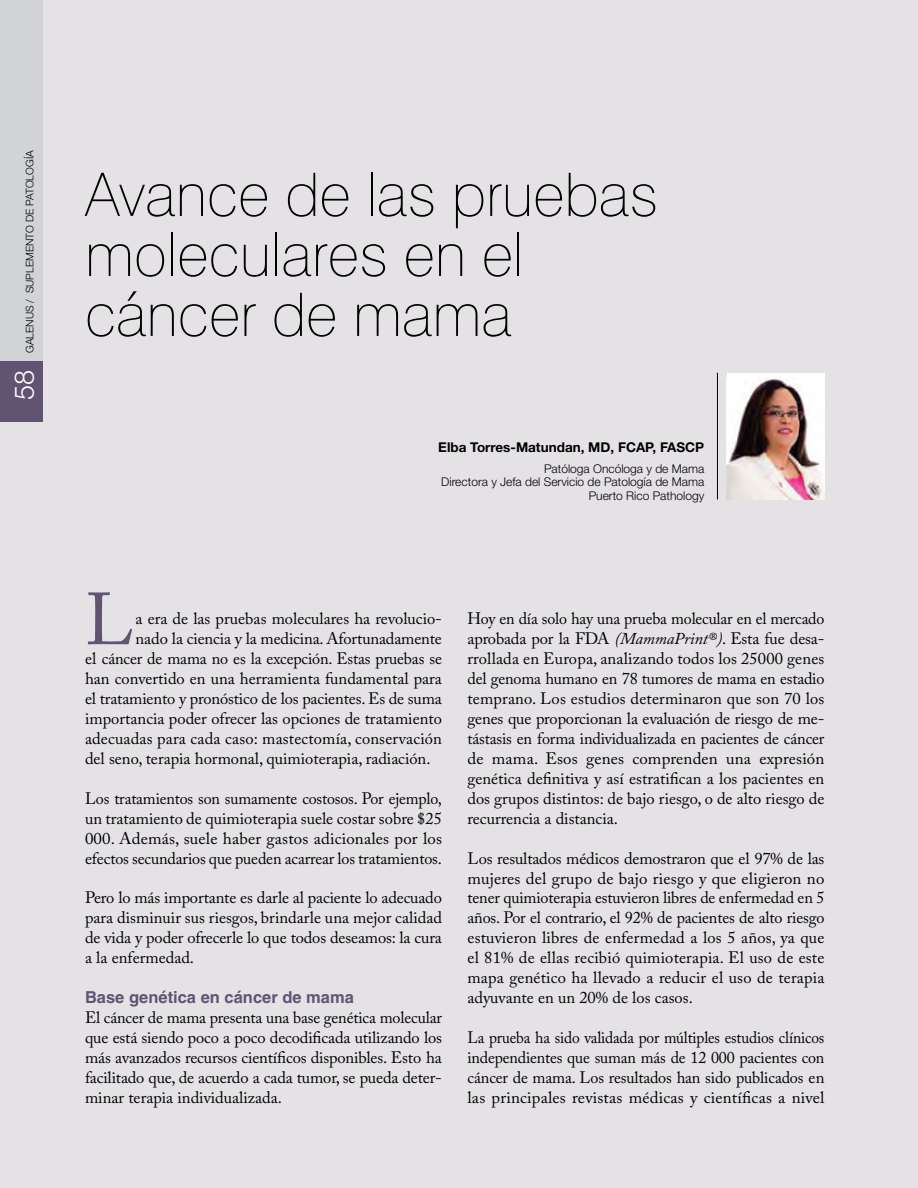
<style>
.page{position:relative;width:918px;height:1188px;background:#e5e2e6}
.page>*{position:absolute;margin:0;border:0;box-sizing:border-box;transform-origin:0 0}
.t1{font:72.9px "Adobe Caslon Pro";color:#615372}
.t2{font:100 60px/60px "Swiss 721 BT";color:#000}
.t3{font:300 27px "Helvetica Neue";color:#fff}
.t4{font:16.5px/20px "Adobe Caslon Pro";color:#000;text-align:justify}
.t5{font:16.5px/20px "Adobe Caslon Pro";color:#000;text-align:justify;scale:.94 1}
.t6{font:700 16.5px "Helvetica LT Std";color:#615372}
.t7{font:700 13.5px "Helvetica Neue";color:#000}
.t8{font:300 12px/13.5px "Helvetica Neue";color:#000;text-align:right}
.t9{font:300 10.5px "Helvetica Neue";color:#000}
.s1{font-style:italic}
</style>
<div class="page">
<hr style="left:717px;top:373px;width:1px;height:127px;background:#000">
<div style="left:727px;top:373px;width:97px;height:127px;background:#fff"></div>
<img style="left:727px;top:378px;width:97px;height:122px">
<div style="left:0;top:0;width:43px;height:412px;background:#d1d3d4"></div>
<div style="left:0;top:361px;width:43px;height:61px;background:#615372"></div>
<p class="t9" style="left:23px;top:353px;width:204px;rotate:-90deg">GALENUS / SUPLEMENTO DE PATOLOGÍA</p>
<h3 class="t3" style="left:8px;top:400px;width:32px;rotate:-90deg">58</h3>
<h2 class="t2" style="left:85px;top:164px;width:575px">Avance de las pruebas moleculares en el cáncer de mama</h2>
<p class="t7" style="left:438px;top:438px;width:268px">Elba Torres-Matundan, MD, FCAP, FASCP</p>
<p class="t8" style="left:441px;top:461px;width:265px">Patóloga Oncóloga y de Mama<br>Directora y Jefa del Servicio de Patología de Mama<br>Puerto Rico Pathology</p>
<h1 class="t1" style="left:85px;top:576px;width:50px">L</h1>
<p class="t4" style="left:135px;top:609px;width:308px">a era de las pruebas moleculares ha revolucio-</p>
<p class="t4" style="left:135px;top:628px;width:308px">nado la ciencia y la medicina. Afortunadamente</p>
<p class="t4" style="left:85px;top:648px;width:358px">el cáncer de mama no es la excepción. Estas pruebas se</p>
<p class="t4" style="left:85px;top:668px;width:358px">han convertido en una herramienta fundamental para</p>
<p class="t4" style="left:85px;top:688px;width:358px">el tratamiento y pronóstico de los pacientes. Es de suma</p>
<p class="t4" style="left:85px;top:708px;width:358px">importancia poder ofrecer las opciones de tratamiento</p>
<p class="t4" style="left:85px;top:728px;width:358px">adecuadas para cada caso: mastectomía, conservación</p>
<p class="t4" style="left:85px;top:748px;width:347px">del seno, terapia hormonal, quimioterapia, radiación.</p>
<p class="t4" style="left:85px;top:788px;width:358px">Los tratamientos son sumamente costosos. Por ejemplo, un tratamiento de quimioterapia suele costar sobre $25<br>000. Además, suele haber gastos adicionales por los efectos secundarios que pueden acarrear los tratamientos.</p>
<p class="t4" style="left:85px;top:888px;width:358px">Pero lo más importante es darle al paciente lo adecuado para disminuir sus riesgos, brindarle una mejor calidad de vida y poder ofrecerle lo que todos deseamos: la cura a la enfermedad.</p>
<p class="t6" style="left:85px;top:987px;width:270px">Base genética en cáncer de mama</p>
<p class="t4" style="left:85px;top:1008px;width:358px">El cáncer de mama presenta una base genética molecular que está siendo poco a poco decodificada utilizando los más avanzados recursos científicos disponibles. Esto ha facilitado que, de acuerdo a cada tumor, se pueda deter&shy;minar terapia individualizada.</p>
<p class="t4" style="left:467px;top:609px;width:358px">Hoy en día solo hay una prueba molecular en el mercado aprobada por la FDA <span class="s1">(MammaPrint®)</span>. Esta fue desa&shy;rrollada en Europa, analizando todos los 25000 genes del genoma humano en 78 tumores de mama en estadio temprano. Los estudios determinaron que son 70 los genes que proporcionan la evaluación de riesgo de me&shy;tástasis en forma individualizada en pacientes de cáncer de mama. Esos genes comprenden una expresión genética definitiva y así estratifican a los pacientes en dos grupos distintos: de bajo riesgo, o de alto riesgo de recurrencia a distancia.</p>
<p class="t4" style="left:467px;top:848px;width:359px">Los resultados médicos demostraron que el 97% de las mujeres del grupo de bajo riesgo y que eligieron no tener quimioterapia estuvieron libres de enfermedad en 5 años. Por el contrario, el 92% de pacientes de alto riesgo estuvieron libres de enfermedad a los 5 años, ya que el 81% de ellas recibió quimioterapia. El uso de este mapa genético ha llevado a reducir el uso de terapia adyuvante en un 20% de los casos.</p>
<p class="t5" style="left:468px;top:1027px;width:381px">La prueba ha sido validada por múltiples estudios clínicos independientes que suman más de 12 000 pacientes con cáncer de mama. Los resultados han sido publicados en las principales revistas médicas y científicas a nivel</p>
</div>
